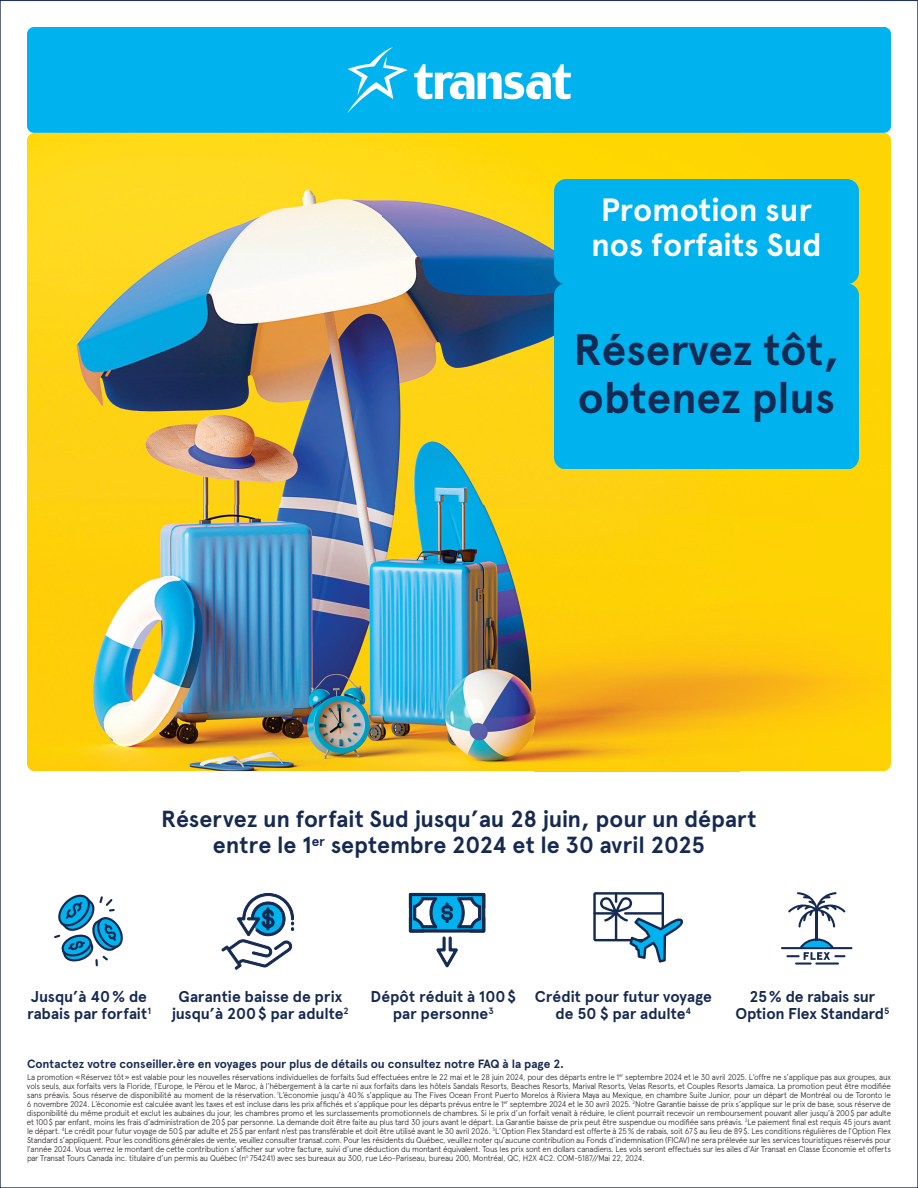
<style>
.page{position:relative;width:918px;height:1188px;background:#fff}
.page>*{position:absolute;margin:0;border:0;box-sizing:border-box;transform-origin:0 0}
.t1{font:700 43.95px/48px "Apercu";letter-spacing:-.005em;color:#152a52}
.t2{font:700 32.25px/35.1px "Apercu";letter-spacing:-.005em;color:#fff}
.t3{font:700 23.25px/26.2px "Apercu";letter-spacing:-.005em;color:#162951;text-align:center}
.t4{font:700 15.6px/17.5px "Apercu";letter-spacing:-.005em;color:#162951;text-align:center}
.t5{font:700 12px "Apercu Pro";letter-spacing:-.005em;color:#162951}
.t6{font:300 8.25px/9px "Apercu Pro";letter-spacing:-.025em;color:#231f20;text-align:justify}
</style>
<div class="page">
<img style="left:27px;top:133px;width:864px;height:638px">
<div style="left:554px;top:179px;width:305px;height:105px;background:#00b2ee;border-radius:12px"></div>
<div style="left:554px;top:283px;width:305px;height:147px;background:#00b2ee"></div>
<div style="left:554px;top:430px;width:305px;height:39px;background:#00b2ee"></div>
<div style="left:27px;top:27px;width:864px;height:106px;background:#00b2ee;border-radius:7px"></div>
<svg style="left:347px;top:47px;width:61px;height:66px"></svg>
<svg style="left:414px;top:64px;width:157px;height:35px"></svg>
<svg style="left:54px;top:894px;width:69px;height:71px"></svg>
<svg style="left:409px;top:893px;width:76px;height:74px"></svg>
<svg style="left:222px;top:893px;width:72px;height:76px"></svg>
<hr style="left:816px;top:909px;width:2px;height:31px;background:#152a52">
<svg style="left:788px;top:892px;width:57px;height:35px"></svg>
<hr style="left:781px;top:947px;width:71px;height:2px;background:#152a52">
<svg style="left:786px;top:938px;width:59px;height:27px"></svg>
<svg style="left:593px;top:892px;width:91px;height:71px"></svg>
<h2 class="t2" style="left:591px;top:192px;width:232px">Promotion sur nos forfaits Sud</h2>
<h1 class="t1" style="left:574px;top:325px;width:267px">Réservez tôt, obtenez plus</h1>
<h3 class="t3" style="left:161px;top:806px;width:597px">Réservez un forfait Sud jusqu’au 28 juin, pour un départ entre le 1<sup>er</sup> septembre 2024 et le 30 avril 2025</h3>
<h3 class="t4" style="left:27px;top:988px;width:126px;text-align:left">Jusqu’à 40 % de rabais par forfait<sup>1</sup></h3>
<h3 class="t4" style="left:371px;top:988px;width:147px">Dépôt réduit à 100 $ par personne<sup>3</sup></h3>
<h3 class="t4" style="left:172px;top:988px;width:178px">Garantie baisse de prix jusqu’à 200 $ par adulte<sup>2</sup></h3>
<h3 class="t4" style="left:735px;top:988px;width:156px">25 % de rabais sur<br>Option Flex Standard<sup>5</sup></h3>
<h3 class="t4" style="left:535px;top:988px;width:179px">Crédit pour futur voyage de 50 $ par adulte<sup>4</sup></h3>
<h3 class="t5" style="left:27px;top:1055px;width:539px">Contactez votre conseiller.ère en voyages pour plus de détails ou consultez notre FAQ à la page 2.</h3>
<p class="t6" style="left:27px;top:1072px;width:866px">La promotion « Réservez tôt » est valable pour les nouvelles réservations individuelles de forfaits Sud effectuées entre le 22 mai et le 28 juin 2024, pour des départs entre le 1<sup>er</sup> septembre 2024 et le 30 avril 2025. L’offre ne s’applique pas aux groupes, aux vols seuls, aux forfaits vers la Floride, l’Europe, le Pérou et le Maroc, à l’hébergement à la carte ni aux forfaits dans les hôtels Sandals Resorts, Beaches Resorts, Marival Resorts, Velas Resorts, et Couples Resorts Jamaica. La promotion peut être modifiée sans préavis. Sous réserve de disponibilité au moment de la réservation. <sup>1</sup>L’économie jusqu’à 40 % s’applique au The Fives Ocean Front Puerto Morelos à Riviera Maya au Mexique, en chambre Suite Junior, pour un départ de Montréal ou de Toronto le 6 novembre 2024. L’économie est calculée avant les taxes et est incluse dans les prix affichés et s’applique pour les départs prévus entre le 1<sup>er</sup> septembre 2024 et le 30 avril 2025. <sup>2</sup>Notre Garantie baisse de prix s’applique sur le prix de base, sous réserve de disponibilité du même produit et exclut les aubaines du jour, les chambres promo et les surclassements promotionnels de chambres. Si le prix d’un forfait venait à réduire, le client pourrait recevoir un remboursement pouvant aller jusqu’à 200 $ par adulte et 100 $ par enfant, moins les frais d’administration de 20 $ par personne. La demande doit être faite au plus tard 30 jours avant le départ. La Garantie baisse de prix peut être suspendue ou modifiée sans préavis. <sup>3</sup>Le paiement final est requis 45 jours avant le départ. <sup>4</sup>Le crédit pour futur voyage de 50 $ par adulte et 25 $ par enfant n’est pas transférable et doit être utilisé avant le 30 avril 2026. <sup>5</sup>L’Option Flex Standard est offerte à 25 % de rabais, soit 67 $ au lieu de 89 $. Les conditions régulières de l’Option Flex Standard s’appliquent. Pour les conditions générales de vente, veuillez consulter transat.com. Pour les résidents du Québec, veuillez noter qu’aucune contribution au Fonds d’indemnisation (FICAV) ne sera prélevée sur les services touristiques réservés pour l’année 2024. Vous verrez le montant de cette contribution s’afficher sur votre facture, suivi d’une déduction du montant équivalent. Tous les prix sont en dollars canadiens. Les vols seront effectués sur les ailes d’Air Transat en Classe Économie et offerts par Transat Tours Canada inc. titulaire d’un permis au Québec (n<sup>o</sup> 754241) avec ses bureaux au 300, rue Léo-Pariseau, bureau 200, Montréal, QC, H2X 4C2. COM-5187//Mai 22, 2024.</p>
</div>
